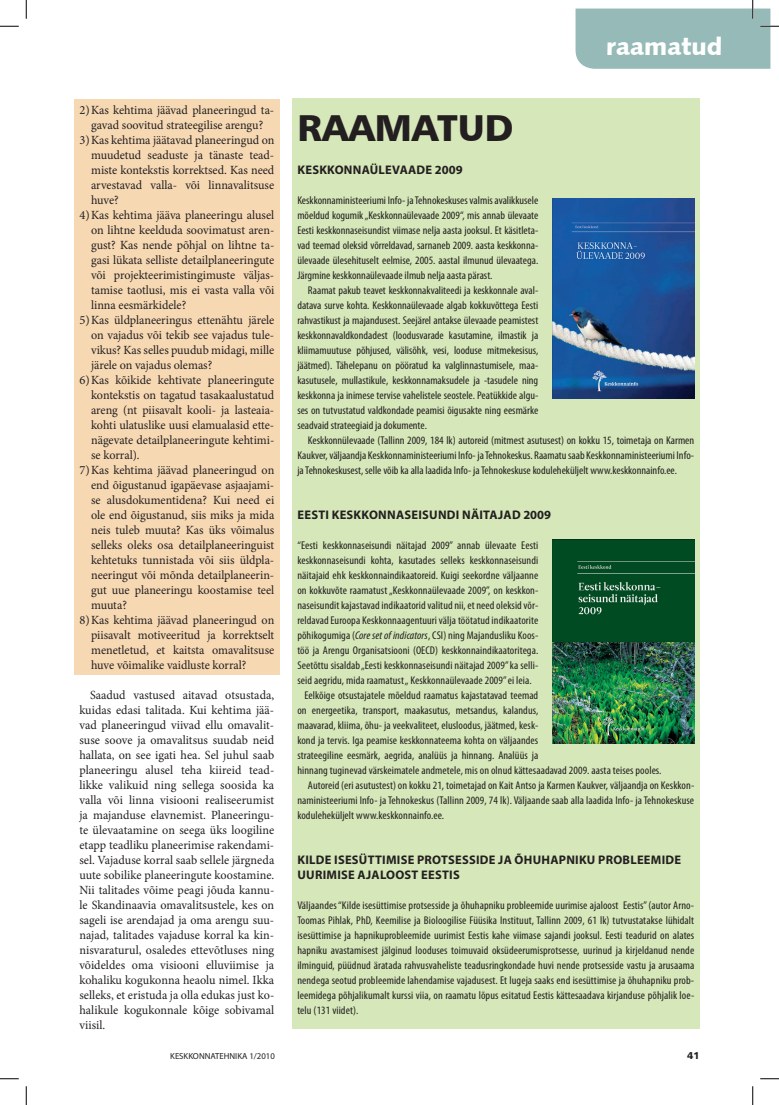
<style>
.page{position:relative;width:779px;height:1105px;background:#fff}
.page>*{position:absolute;margin:0;border:0;box-sizing:border-box;transform-origin:0 0}
.t1{font:37.5px "Humanist 777 BT Black B";color:#231f20}
.t2{font:25px "Humanist 531 BT Black A";color:#fff}
.t3{font:12.5px/15px "Minion Pro";color:#231f20;text-align:justify}
.t4{font:700 12.5px/15px "Myriad Pro";letter-spacing:.02em;color:#231f20}
.t5{font:condensed 11.25px/15px "Myriad Pro";letter-spacing:.005em;color:#231f20;text-align:justify;scale:1.04 1}
.t6{font:10px "Humanist 777 BT Black B";color:#231f20}
.t7{font:8.75px "Myriad Pro";color:#231f20}
.s1{font-style:italic}
</style>
<div class="page">
<div style="left:74px;top:99px;width:206px;height:576px;background:#f6d8b3"></div>
<div style="left:292px;top:99px;width:407px;height:930px;background:#d6e8b9"></div>
<img style="left:552px;top:198px;width:142px;height:201px">
<img style="left:552px;top:540px;width:142px;height:204px">
<svg style="left:0;top:25px;width:19px;height:2px"></svg>
<svg style="left:0;top:1078px;width:19px;height:1px"></svg>
<svg style="left:760px;top:1078px;width:19px;height:1px"></svg>
<svg style="left:25px;top:0;width:2px;height:19px"></svg>
<svg style="left:25px;top:1086px;width:2px;height:19px"></svg>
<svg style="left:575px;top:0;width:204px;height:69px;background:#a7c4c2"></svg>
<svg style="left:752px;top:1086px;width:1px;height:19px"></svg>
<p class="t3" style="left:79px;top:103px;width:196px">2)Kas kehtima jäävad planeeringud ta-</p>
<p class="t3" style="left:91px;top:118px;width:174px">gavad soovitud strateegilise arengu?</p>
<p class="t3" style="left:79px;top:133px;width:196px">3)Kas kehtima jäätavad planeeringud on</p>
<p class="t3" style="left:91px;top:148px;width:185px">muudetud seaduste ja tänaste tead-</p>
<p class="t3" style="left:91px;top:163px;width:185px">miste kontekstis korrektsed. Kas need</p>
<p class="t3" style="left:91px;top:178px;width:185px">arvestavad valla- või linnavalitsuse</p>
<p class="t3" style="left:91px;top:193px;width:29px">huve?</p>
<p class="t3" style="left:79px;top:208px;width:196px">4)Kas kehtima jääva planeeringu alusel</p>
<p class="t3" style="left:91px;top:223px;width:185px">on lihtne keelduda soovimatust aren-</p>
<p class="t3" style="left:91px;top:238px;width:185px">gust? Kas nende põhjal on lihtne ta-</p>
<p class="t3" style="left:91px;top:253px;width:185px">gasi lükata selliste detailplaneeringute</p>
<p class="t3" style="left:91px;top:268px;width:185px">või projekteerimistingimuste väljas-</p>
<p class="t3" style="left:91px;top:283px;width:185px">tamise taotlusi, mis ei vasta valla või</p>
<p class="t3" style="left:91px;top:298px;width:97px">linna eesmärkidele?</p>
<p class="t3" style="left:79px;top:313px;width:196px">5)Kas üldplaneeringus ettenähtu järele</p>
<p class="t3" style="left:91px;top:328px;width:185px">on vajadus või tekib see vajadus tule-</p>
<p class="t3" style="left:91px;top:343px;width:185px">vikus? Kas selles puudub midagi, mille</p>
<p class="t3" style="left:91px;top:358px;width:123px">järele on vajadus olemas?</p>
<p class="t3" style="left:79px;top:373px;width:196px">6)Kas kõikide kehtivate planeeringute</p>
<p class="t3" style="left:91px;top:388px;width:185px">kontekstis on tagatud tasakaalustatud</p>
<p class="t3" style="left:91px;top:403px;width:185px">areng (nt piisavalt kooli- ja lasteaia-</p>
<p class="t3" style="left:91px;top:418px;width:185px">kohti ulatuslike uusi elamualasid ette-</p>
<p class="t3" style="left:91px;top:433px;width:185px">nägevate detailplaneeringute kehtimi-</p>
<p class="t3" style="left:91px;top:448px;width:50px">se korral).</p>
<p class="t3" style="left:79px;top:463px;width:196px">7)Kas kehtima jäävad planeeringud on</p>
<p class="t3" style="left:91px;top:478px;width:185px">end õigustanud igapäevase asjaajami-</p>
<p class="t3" style="left:91px;top:493px;width:185px">se alusdokumentidena? Kui need ei</p>
<p class="t3" style="left:91px;top:508px;width:185px">ole end õigustanud, siis miks ja mida</p>
<p class="t3" style="left:91px;top:523px;width:185px">neis tuleb muuta? Kas üks võimalus</p>
<p class="t3" style="left:91px;top:538px;width:185px">selleks oleks osa detailplaneeringuist</p>
<p class="t3" style="left:91px;top:553px;width:185px">kehtetuks tunnistada või siis üldpla-</p>
<p class="t3" style="left:91px;top:568px;width:185px">neeringut või mõnda detailplaneerin-</p>
<p class="t3" style="left:91px;top:583px;width:185px">gut uue planeeringu koostamise teel</p>
<p class="t3" style="left:91px;top:598px;width:37px">muuta?</p>
<p class="t3" style="left:79px;top:613px;width:196px">8)Kas kehtima jäävad planeeringud on</p>
<p class="t3" style="left:91px;top:628px;width:185px">piisavalt motiveeritud ja korrektselt</p>
<p class="t3" style="left:91px;top:643px;width:185px">menetletud, et kaitsta omavalitsuse</p>
<p class="t3" style="left:91px;top:658px;width:157px">huve võimalike vaidluste korral?</p>
<p class="t3" style="left:79px;top:688px;width:196px;text-indent:11px">Saadud vastused aitavad otsustada, kuidas edasi talitada. Kui kehtima jää&shy;vad planeeringud viivad ellu omavalit&shy;suse soove ja omavalitsus suudab neid hallata, on see igati hea. Sel juhul saab planeeringu alusel teha kiireid tead&shy;likke valikuid ning sellega soosida ka valla või linna visiooni realiseerumist ja majanduse elavnemist. Planeeringu&shy;te ülevaatamine on seega üks loogiline etapp teadliku planeerimise rakendami&shy;sel. Vajaduse korral saab sellele järgneda uute sobilike planeeringute koostamine.<br>Nii talitades võime peagi jõuda kannu&shy;le Skandinaavia omavalitsustele, kes on sageli ise arendajad ja oma arengu suu&shy;najad, talitades vajaduse korral ka kin&shy;nisvaraturul, osaledes ettevõtluses ning võideldes oma visiooni elluviimise ja kohaliku kogukonna heaolu nimel. Ikka selleks, et eristuda ja olla edukas just ko&shy;halikule kogukonnale kõige sobivamal viisil.</p>
<h1 class="t1" style="left:297px;top:104px;width:218px">RAAMATUD</h1>
<h2 class="t2" style="left:606px;top:31px;width:118px">raamatud</h2>
<p class="t4" style="left:297px;top:163px;width:167px">KESKKONNAÜLEVAADE 2009</p>
<p class="t5" style="left:297px;top:194px;width:233px">Keskkonnaministeeriumi Info- ja Tehnokeskuses valmis avalikkusele mõeldud kogumik „Keskkonnaülevaade 2009“, mis annab ülevaate Eesti keskkonnaseisundist viimase nelja aasta jooksul. Et käsitleta&shy;vad teemad oleksid võrreldavad, sarnaneb 2009. aasta keskkonna&shy;ülevaade ülesehituselt eelmise, 2005. aastal ilmunud ülevaatega.<br>Järgmine keskkonnaülevaade ilmub nelja aasta pärast.</p>
<p class="t5" style="left:297px;top:284px;width:233px;text-indent:11px">Raamat pakub teavet keskkonnakvaliteedi ja keskkonnale aval&shy;datava surve kohta. Keskkonnaülevaade algab kokkuvõttega Eesti rahvastikust ja majandusest. Seejärel antakse ülevaade peamistest keskkonnavaldkondadest (loodusvarade kasutamine, ilmastik ja kliimamuutuse põhjused, välisõhk, vesi, looduse mitmekesisus, jäätmed). Tähelepanu on pööratud ka valglinnastumisele, maa&shy;kasutusele, mullastikule, keskkonnamaksudele ja -tasudele ning keskkonna ja inimese tervise vahelistele seostele. Peatükkide algu&shy;ses on tutvustatud valdkondade peamisi õigusakte ning eesmärke seadvaid strateegiaid ja dokumente.</p>
<p class="t5" style="left:297px;top:434px;width:383px;text-indent:11px">Keskkonnülevaade (Tallinn 2009, 184 lk) autoreid (mitmest asutusest) on kokku 15, toimetaja on Karmen Kaukver, väljaandja Keskkonnaministeeriumi Info- ja Tehnokeskus. Raamatu saab Keskkonnaministeeriumi Info&shy;ja Tehnokeskusest, selle võib ka alla laadida Info- ja Tehnokeskuse koduleheküljelt www.keskkonnainfo.ee.</p>
<p class="t4" style="left:297px;top:508px;width:255px">EESTI KESKKONNASEISUNDI NÄITAJAD 2009</p>
<p class="t5" style="left:297px;top:539px;width:233px">“Eesti keskkonnaseisundi näitajad 2009” annab ülevaate Eesti</p>
<p class="t5" style="left:297px;top:554px;width:233px">keskkonnaseisundi kohta, kasutades selleks keskkonnaseisundi</p>
<p class="t5" style="left:297px;top:569px;width:233px">näitajaid ehk keskkonnaindikaatoreid. Kuigi seekordne väljaanne</p>
<p class="t5" style="left:297px;top:584px;width:233px">on kokkuvõte raamatust „Keskkonnaülevaade 2009”, on keskkon-</p>
<p class="t5" style="left:297px;top:599px;width:233px">naseisundit kajastavad indikaatorid valitud nii, et need oleksid võr-</p>
<p class="t5" style="left:297px;top:614px;width:233px">reldavad Euroopa Keskkonnaagentuuri välja töötatud indikaatorite</p>
<p class="t5" style="left:297px;top:629px;width:233px">põhikogumiga (<span class="s1">Core set of indicators</span>, CSI) ning Majandusliku Koos-</p>
<p class="t5" style="left:297px;top:644px;width:233px">töö ja Arengu Organisatsiooni (OECD) keskkonnaindikaatoritega.</p>
<p class="t5" style="left:297px;top:659px;width:233px">Seetõttu sisaldab „Eesti keskkonnaseisundi näitajad 2009” ka selli-</p>
<p class="t5" style="left:297px;top:674px;width:227px">seid aegridu, mida raamatust „ Keskkonnaülevaade 2009” ei leia.</p>
<p class="t5" style="left:304px;top:689px;width:226px">Eelkõige otsustajatele mõeldud raamatus kajastatavad teemad</p>
<p class="t5" style="left:297px;top:704px;width:233px">on energeetika, transport, maakasutus, metsandus, kalandus,</p>
<p class="t5" style="left:297px;top:719px;width:233px">maavarad, kliima, õhu- ja veekvaliteet, elusloodus, jäätmed, kesk-</p>
<p class="t5" style="left:297px;top:734px;width:233px">kond ja tervis. Iga peamise keskkonnateema kohta on väljaandes</p>
<p class="t5" style="left:297px;top:749px;width:233px">strateegiline eesmärk, aegrida, analüüs ja hinnang. Analüüs ja</p>
<p class="t5" style="left:297px;top:764px;width:352px">hinnang tuginevad värskeimatele andmetele, mis on olnud kättesaadavad 2009. aasta teises pooles.</p>
<p class="t5" style="left:308px;top:779px;width:373px">Autoreid (eri asutustest) on kokku 21, toimetajad on Kait Antso ja Karmen Kaukver, väljaandja on Keskkon-</p>
<p class="t5" style="left:297px;top:794px;width:383px">naministeeriumi Info- ja Tehnokeskus (Tallinn 2009, 74 lk). Väljaande saab alla laadida Info- ja Tehnokeskuse</p>
<p class="t5" style="left:297px;top:809px;width:143px">koduleheküljelt www.keskkonnainfo.ee.</p>
<p class="t4" style="left:297px;top:853px;width:385px">KILDE ISESÜTTIMISE PROTSESSIDE JA ÕHUHAPNIKU PROBLEEMIDE<br>UURIMISE AJALOOST EESTIS</p>
<p class="t5" style="left:297px;top:899px;width:383px">Väljaandes “Kilde isesüttimise protsesside ja õhuhapniku probleemide uurimise ajaloost Eestis” (autor Arno-Toomas Pihlak, PhD, Keemilise ja Bioloogilise Füüsika Instituut, Tallinn 2009, 61 lk) tutvustatakse lühidalt isesüttimise ja hapnikuprobleemide uurimist Eestis kahe viimase sajandi jooksul. Eesti teadurid on alates hapniku avastamisest jälginud looduses toimuvaid oksüdeerumisprotsesse, uurinud ja kirjeldanud nende ilminguid, püüdnud äratada rahvusvaheliste teadusringkondade huvi nende protsesside vastu ja arusaama nendega seotud probleemide lahendamise vajadusest. Et lugeja saaks end isesüttimise ja õhuhapniku prob&shy;leemidega põhjalikumalt kurssi viia, on raamatu lõpus esitatud Eestis kättesaadava kirjanduse põhjalik loe&shy;telu (131 viidet).</p>
<p class="t7" style="left:170px;top:1053px;width:106px">KESKKONNATEHNIKA 1/2010</p>
<p class="t6" style="left:687px;top:1049px;width:14px">41</p>
</div>
